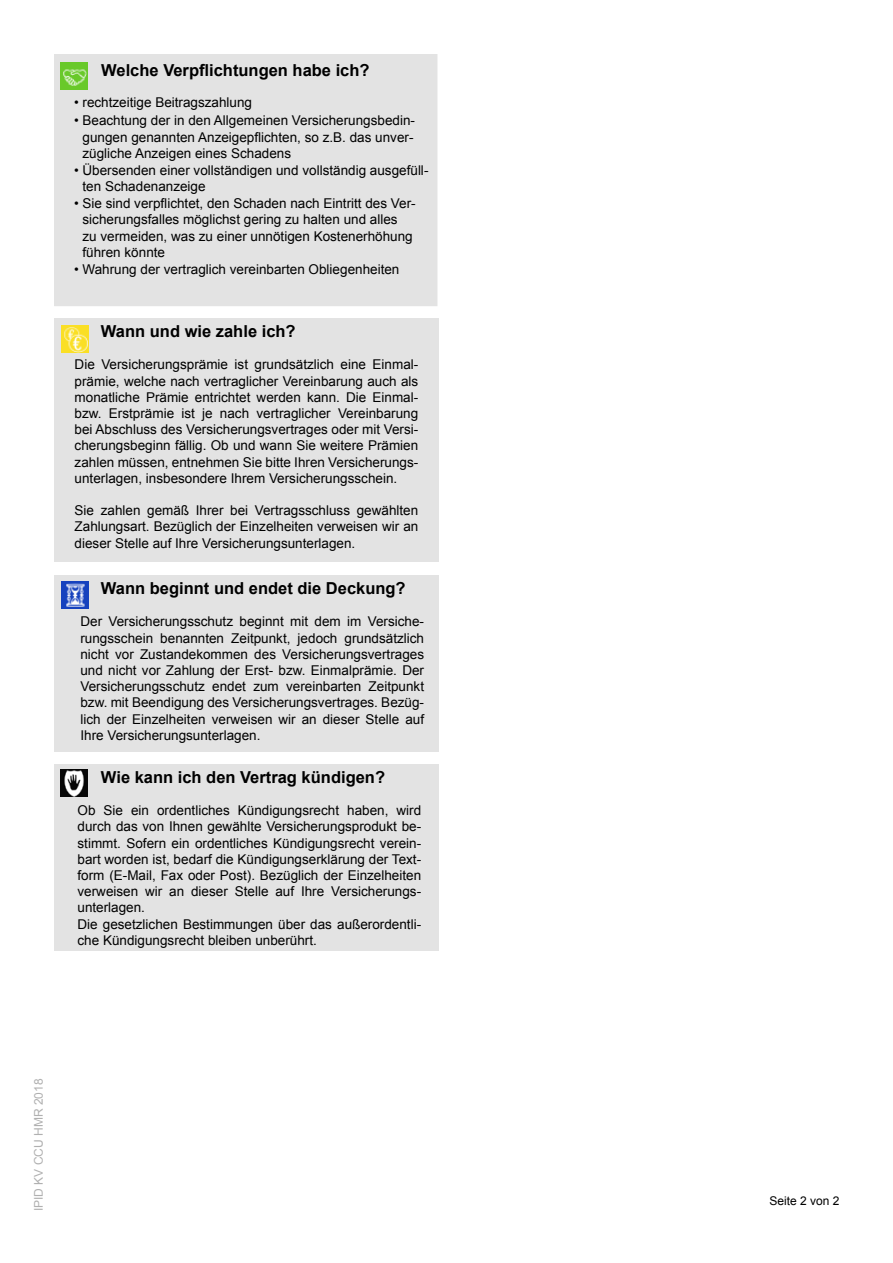
<style>
.page{position:relative;width:893px;height:1263px;background:#fff}
.page>*{position:absolute;margin:0;border:0;box-sizing:border-box;transform-origin:0 0}
.t1{font:700 16.5px "Arial";color:#000}
.t2{font:13.5px/16.2px "Arial";color:#000;text-align:justify}
.t3{font:12px "Arial";color:#b0b0b0}
.t4{font:12px "Arial";color:#000}
</style>
<div class="page">
<div style="left:54px;top:318px;width:384px;height:243px;background:#e3e3e3"></div>
<div style="left:54px;top:575px;width:384px;height:176px;background:#e3e3e3"></div>
<div style="left:54px;top:764px;width:384px;height:186px;background:#e3e3e3"></div>
<img style="left:61px;top:325px;width:27px;height:27px">
<img style="left:61px;top:582px;width:27px;height:27px">
<img style="left:61px;top:769px;width:27px;height:27px">
<div style="left:54px;top:54px;width:383px;height:252px;background:#e3e3e3"></div>
<img style="left:61px;top:62px;width:27px;height:27px">
<p class="t1" style="left:101px;top:60px;width:270px">Welche Verpflichtungen habe ich?</p>
<p class="t2" style="left:74px;top:94px;width:180px">• rechtzeitige Beitragszahlung</p>
<p class="t2" style="left:83px;top:112px;width:334px;text-indent:-8px">• Beachtung der in den Allgemeinen Versicherungsbedin&shy;gungen genannten Anzeigepflichten, so z.B. das unver&shy;zügliche Anzeigen eines Schadens</p>
<p class="t2" style="left:83px;top:162px;width:347px;text-indent:-8px">• Übersenden einer vollständigen und vollständig ausgefüll&shy;ten Schadenanzeige</p>
<p class="t2" style="left:83px;top:195px;width:335px;text-align:left;text-indent:-8px">• Sie sind verpflichtet, den Schaden nach Eintritt des Ver&shy;sicherungsfalles möglichst gering zu halten und alles<br>zu vermeiden, was zu einer unnötigen Kostenerhöhung führen könnte</p>
<p class="t2" style="left:74px;top:261px;width:327px">• Wahrung der vertraglich vereinbarten Obliegenheiten</p>
<p class="t1" style="left:101px;top:320px;width:196px">Wann und wie zahle ich?</p>
<p class="t2" style="left:75px;top:357px;width:345px">Die Versicherungsprämie ist grundsätzlich eine Einmal&shy;prämie, welche nach vertraglicher Vereinbarung auch als monatliche Prämie entrichtet werden kann. Die Einmal&shy;bzw. Erstprämie ist je nach vertraglicher Vereinbarung bei Abschluss des Versicherungsvertrages oder mit Versi&shy;cherungsbeginn fällig. Ob und wann Sie weitere Prämien zahlen müssen, entnehmen Sie bitte Ihren Versicherungs&shy;unterlagen, insbesondere Ihrem Versicherungsschein.</p>
<p class="t2" style="left:75px;top:503px;width:345px">Sie zahlen gemäß Ihrer bei Vertragsschluss gewählten Zahlungsart. Bezüglich der Einzelheiten verweisen wir an dieser Stelle auf Ihre Versicherungsunterlagen.</p>
<p class="t1" style="left:101px;top:577px;width:306px">Wann beginnt und endet die Deckung?</p>
<p class="t2" style="left:80px;top:614px;width:345px">Der Versicherungsschutz beginnt mit dem im Versiche&shy;rungsschein benannten Zeitpunkt, jedoch grundsätzlich nicht vor Zustandekommen des Versicherungsvertrages und nicht vor Zahlung der Erst- bzw. Einmalprämie. Der Versicherungsschutz endet zum vereinbarten Zeitpunkt bzw. mit Beendigung des Versicherungsvertrages. Bezüg&shy;lich der Einzelheiten verweisen wir an dieser Stelle auf Ihre Versicherungsunterlagen.</p>
<p class="t1" style="left:101px;top:766px;width:286px">Wie kann ich den Vertrag kündigen?</p>
<p class="t2" style="left:78px;top:802px;width:345px;text-align:left">Ob Sie ein ordentliches Kündigungsrecht haben, wird durch das von Ihnen gewählte Versicherungsprodukt be&shy;stimmt. Sofern ein ordentliches Kündigungsrecht verein&shy;bart worden ist, bedarf die Kündigungserklärung der Text&shy;form (E-Mail, Fax oder Post). Bezüglich der Einzelheiten verweisen wir an dieser Stelle auf Ihre Versicherungs&shy;unterlagen.<br>Die gesetzlichen Bestimmungen über das außerordentli&shy;che Kündigungsrecht bleiben unberührt.</p>
<p class="t3" style="left:31px;top:1211px;width:134px;rotate:-90deg">IPID KV CCU HMR 2018</p>
<p class="t4" style="left:769px;top:1193px;width:72px">Seite 2 von 2</p>
</div>
